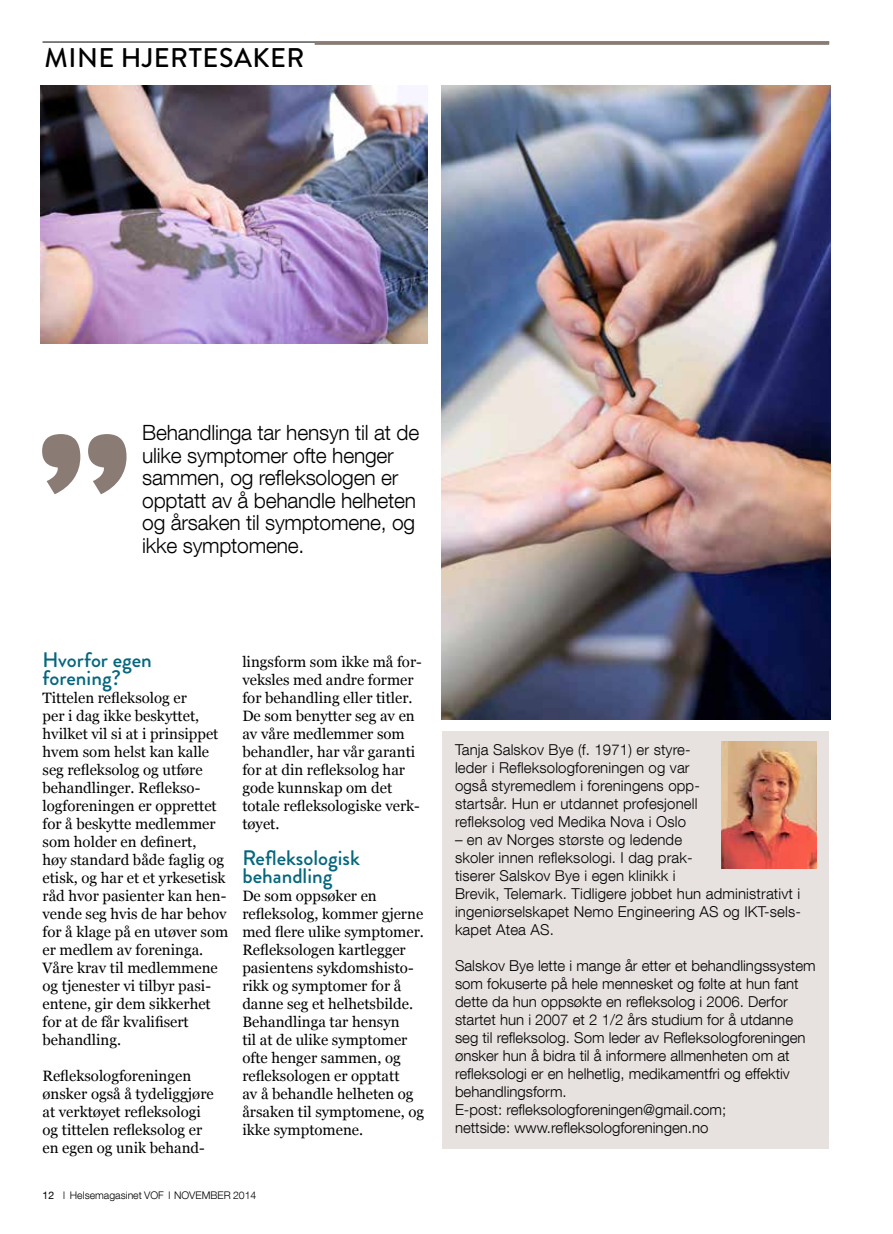
<style>
.page{position:relative;width:893px;height:1234px;background:#fff}
.page>*{position:absolute;margin:0;border:0;box-sizing:border-box;transform-origin:0 0}
.t1{font:700 248.4px "Oranda BT";color:#8a7b74}
.t2{font:500 27px "Brandon Grotesque";letter-spacing:.02em;color:#000}
.t3{font:300 21px/22.5px "Helvetica Neue LT Com";letter-spacing:-.01em;color:#000}
.t4{font:500 21px/18px "Brandon Grotesque";color:#05677d}
.t5{font:15px/18px "Georgia";color:#000}
.t6{font:300 15px/18px "Helvetica Neue LT Com";color:#000}
.t7{font:300 10.5px "Helvetica Neue LT Com";color:#000}
.s1{font-weight:400}
</style>
<div class="page">
<hr style="left:43px;top:42px;width:786px;height:1px;background:#000">
<hr style="left:315px;top:42px;width:514px;height:3px;background:#8a7b74">
<div style="left:442px;top:731px;width:387px;height:417px;background:#e7e2e0"></div>
<img style="left:721px;top:741px;width:95px;height:126px">
<img style="left:441px;top:85px;width:389px;height:634px">
<img style="left:41px;top:85px;width:387px;height:258px">
<h2 class="t2" style="left:44px;top:39px;width:261px">Mine hjertesaker</h2>
<h1 class="t1" style="left:33px;top:362px;width:106px">”</h1>
<h3 class="t3" style="left:142px;top:421px;width:279px">Behandlinga tar hensyn til at de ulike symptomer ofte henger sammen, og refleksologen er opptatt av å behandle helheten og årsaken til symptomene, og</h3>
<h3 class="t3" style="left:142px;top:533px;width:164px">ikke symptomene.</h3>
<h3 class="t4" style="left:43px;top:650px;width:111px">Hvorfor egen forening?</h3>
<p class="t5" style="left:43px;top:687px;width:187px">Tittelen refleksolog er<br>per i dag ikke beskyttet, hvilket vil si at i prinsippet hvem som helst kan kalle seg refleksolog og utføre behandlinger. Reflekso&shy;logforeningen er opprettet for å beskytte medlemmer som holder en definert,<br>høy standard både faglig og etisk, og har et et yrkesetisk råd hvor pasienter kan hen&shy;vende seg hvis de har behov for å klage på en utøver som er medlem av foreninga.<br>Våre krav til medlemmene og tjenester vi tilbyr pasi&shy;entene, gir dem sikkerhet for at de får kvalifisert behandling.</p>
<p class="t5" style="left:43px;top:1065px;width:173px">Refleksologforeningen ønsker også å tydeliggjøre at verktøyet refleksologi og tittelen refleksolog er en egen og unik behand-</p>
<p class="t5" style="left:242px;top:651px;width:181px">lingsform som ikke må for&shy;veksles med andre former for behandling eller titler.<br>De som benytter seg av en av våre medlemmer som behandler, har vår garanti for at din refleksolog har gode kunnskap om det totale refleksologiske verk&shy;tøyet.</p>
<h3 class="t4" style="left:242px;top:848px;width:119px">Refleksologisk behandling</h3>
<p class="t5" style="left:242px;top:885px;width:183px">De som oppsøker en refleksolog, kommer gjerne med flere ulike symptomer.<br>Refleksologen kartlegger pasientens sykdomshisto&shy;rikk og symptomer for å danne seg et helhetsbilde.<br>Behandlinga tar hensyn<br>til at de ulike symptomer ofte henger sammen, og refleksologen er opptatt<br>av å behandle helheten og årsaken til symptomene, og ikke symptomene.</p>
<p class="t7" style="left:43px;top:1188px;width:215px"><span class="s1">12</span> l Helsemagasinet VOF l NOVEMBER 2014</p>
<p class="t6" style="left:455px;top:739px;width:246px">Tanja Salskov Bye (f. 1971) er styre&shy;leder i Refleksologforeningen og var også styremedlem i foreningens opp&shy;startsår. Hun er utdannet profesjonell refleksolog ved Medika Nova i Oslo</p>
<p class="t6" style="left:455px;top:829px;width:348px">– en av Norges største og ledende<br>skoler innen refleksologi. I dag prak-<br>tiserer Salskov Bye i egen klinikk i<br>Brevik, Telemark. Tidligere jobbet hun administrativt i ingeniørselskapet Nemo Engineering AS og IKT-sels&shy;kapet Atea AS.</p>
<p class="t6" style="left:455px;top:955px;width:362px">Salskov Bye lette i mange år etter et behandlingssystem som fokuserte på hele mennesket og følte at hun fant dette da hun oppsøkte en refleksolog i 2006. Derfor startet hun i 2007 et 2 1/2 års studium for å utdanne seg til refleksolog. Som leder av Refleksologforeningen ønsker hun å bidra til å informere allmenheten om at refleksologi er en helhetlig, medikamentfri og effektiv behandlingsform.<br>E-post: refleksologforeningen@gmail.com;<br>nettside: www.refleksologforeningen.no</p>
</div>
